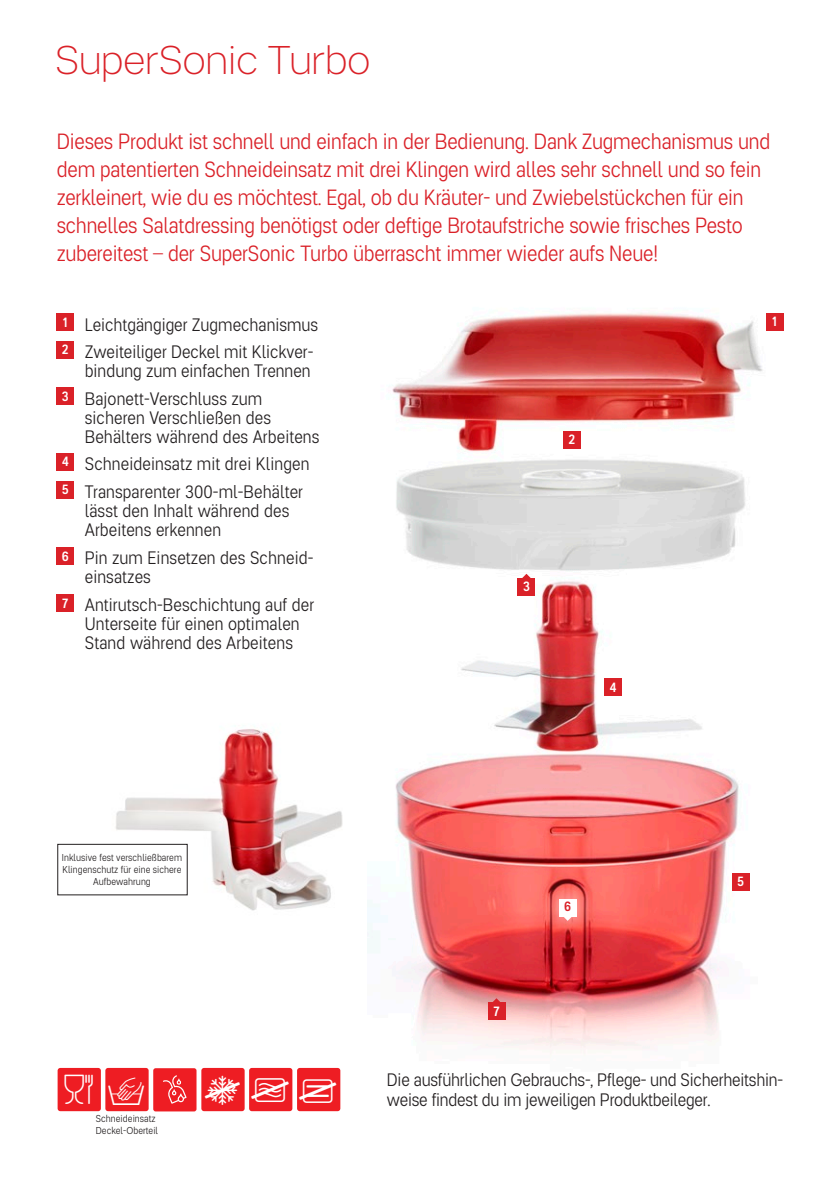
<style>
.page{position:relative;width:840px;height:1191px;background:#fff}
.page>*{position:absolute;margin:0;border:0;box-sizing:border-box;transform-origin:0 0}
.t1{font:100 40px "Tupper PRO";letter-spacing:.005em;color:#da2128}
.Bullets{font:33.4px "Tupperware New Icons";color:#fff}
.t2{font:300 22px/28px "Tupper PRONARROW";letter-spacing:-.01em;color:#da2128}
.Bullets_für_nummern{font:300 18px/19px "Tupper PRONARROW";letter-spacing:.005em;color:#231f20}
.t3{font:500 13.6px "Tupper PRONARROW";color:#fff}
.t4{font:500 13.6px "Tupper PRONARROW";color:#da2128}
.Bullets-2{font:300 10px/12px "Tupper PRONARROW";letter-spacing:.005em;color:#231f20;text-align:center}
</style>
<div class="page">
<img style="left:367px;top:310px;width:408px;height:738px">
<img style="left:100px;top:726px;width:243px;height:185px">
<div style="left:57px;top:313px;width:17px;height:17px;background:#da2128"></div>
<div style="left:57px;top:341px;width:17px;height:17px;background:#da2128"></div>
<div style="left:57px;top:387px;width:17px;height:17px;background:#da2128"></div>
<div style="left:57px;top:453px;width:17px;height:17px;background:#da2128"></div>
<div style="left:57px;top:481px;width:17px;height:17px;background:#da2128"></div>
<div style="left:57px;top:547px;width:17px;height:17px;background:#da2128"></div>
<div style="left:57px;top:594px;width:17px;height:17px;background:#da2128"></div>
<svg style="left:517px;top:574px;width:17px;height:4px"></svg>
<div style="left:517px;top:578px;width:17px;height:17px;background:#da2128"></div>
<svg style="left:487px;top:998px;width:18px;height:4px"></svg>
<div style="left:487px;top:1002px;width:18px;height:18px;background:#da2128"></div>
<svg style="left:537px;top:877px;width:60px;height:63px;background:#e85754"></svg>
<svg style="left:558px;top:916px;width:18px;height:5px"></svg>
<div style="left:558px;top:899px;width:18px;height:17px;background:#fff"></div>
<div style="left:765px;top:313px;width:17px;height:17px;background:#da2128"></div>
<div style="left:563px;top:431px;width:17px;height:17px;background:#da2128"></div>
<div style="left:604px;top:678px;width:17px;height:17px;background:#da2128"></div>
<div style="left:731px;top:873px;width:17px;height:17px;background:#da2128"></div>
<div style="left:57px;top:844px;width:131px;height:51px;border:1px solid #231f20"></div>
<div style="left:153px;top:1068px;width:43px;height:43px;background:#ee1d23;border-radius:2px"></div>
<svg style="left:153px;top:1075px;width:34px;height:28px"></svg>
<div style="left:58px;top:1068px;width:43px;height:43px;background:#ee1d23;border-radius:3px"></div>
<div style="left:105px;top:1068px;width:43px;height:43px;background:#ee1d23;border-radius:3px"></div>
<div style="left:201px;top:1068px;width:43px;height:43px;background:#ee1d23;border-radius:3px"></div>
<div style="left:249px;top:1068px;width:43px;height:43px;background:#ee1d23;border-radius:3px"></div>
<div style="left:297px;top:1068px;width:43px;height:43px;background:#ee1d23;border-radius:3px"></div>
<p class="t1" style="left:55px;top:37px;width:316px">SuperSonic Turbo</p>
<p class="t2" style="left:57px;top:126px;width:714px">Dieses Produkt ist schnell und einfach in der Bedienung. Dank Zugmechanismus und dem patentierten Schneideinsatz mit drei Klingen wird alles sehr schnell und so fein zerkleinert, wie du es möchtest. Egal, ob du Kräuter- und Zwiebelstückchen für ein schnelles Salatdressing benötigst oder deftige Brotaufstriche sowie frisches Pesto zubereitest – der SuperSonic Turbo überrascht immer wieder aufs Neue!</p>
<p class="t3" style="left:62px;top:313px;width:8px">1</p>
<p class="Bullets_für_nummern" style="left:85px;top:314px;width:235px">Leichtgängiger Zugmechanismus</p>
<p class="t3" style="left:62px;top:341px;width:8px">2</p>
<p class="Bullets_für_nummern" style="left:85px;top:342px;width:229px">Zweiteiliger Deckel mit Klickver&shy;bindung zum einfachen Trennen</p>
<p class="t3" style="left:62px;top:387px;width:8px">3</p>
<p class="Bullets_für_nummern" style="left:85px;top:388px;width:236px">Bajonett-Verschluss zum sicheren Verschließen des<br>Behälters während des Arbeitens</p>
<p class="t3" style="left:62px;top:453px;width:9px">4</p>
<p class="Bullets_für_nummern" style="left:85px;top:454px;width:226px">Schneideinsatz mit drei Klingen</p>
<p class="t3" style="left:62px;top:481px;width:9px">5</p>
<p class="Bullets_für_nummern" style="left:85px;top:482px;width:220px">Transparenter 300-ml-Behälter lässt den Inhalt während des<br>Arbeitens erkennen</p>
<p class="t3" style="left:62px;top:547px;width:9px">6</p>
<p class="Bullets_für_nummern" style="left:85px;top:548px;width:229px">Pin zum Einsetzen des Schneid&shy;einsatzes</p>
<p class="t3" style="left:62px;top:594px;width:8px">7</p>
<p class="Bullets_für_nummern" style="left:85px;top:595px;width:231px">Antirutsch-Beschichtung auf der<br>Unterseite für einen optimalen<br>Stand während des Arbeitens</p>
<p class="Bullets-2" style="left:62px;top:851px;width:121px">Inklusive fest verschließbarem<br>Klingenschutz für eine sichere<br>Aufbewahrung</p>
<p class="t3" style="left:568px;top:431px;width:8px">2</p>
<p class="t3" style="left:522px;top:577px;width:8px">3</p>
<p class="t3" style="left:609px;top:678px;width:9px">4</p>
<p class="t3" style="left:493px;top:1002px;width:8px">7</p>
<p class="t4" style="left:564px;top:897px;width:9px">6</p>
<p class="t3" style="left:771px;top:312px;width:8px">1</p>
<p class="t3" style="left:736px;top:872px;width:9px">5</p>
<p class="Bullets" style="left:107px;top:1074px;width:39px">●</p>
<p class="Bullets_für_nummern" style="left:386px;top:1069px;width:396px;line-height:20px">Die ausführlichen Gebrauchs-, Pflege- und Sicherheitshin&shy;weise findest du im jeweiligen Produktbeileger.</p>
<p class="Bullets-2" style="left:96px;top:1112px;width:61px">Schneideinsatz</p>
<p class="Bullets-2" style="left:96px;top:1124px;width:64px">Deckel-Oberteil</p>
</div>
